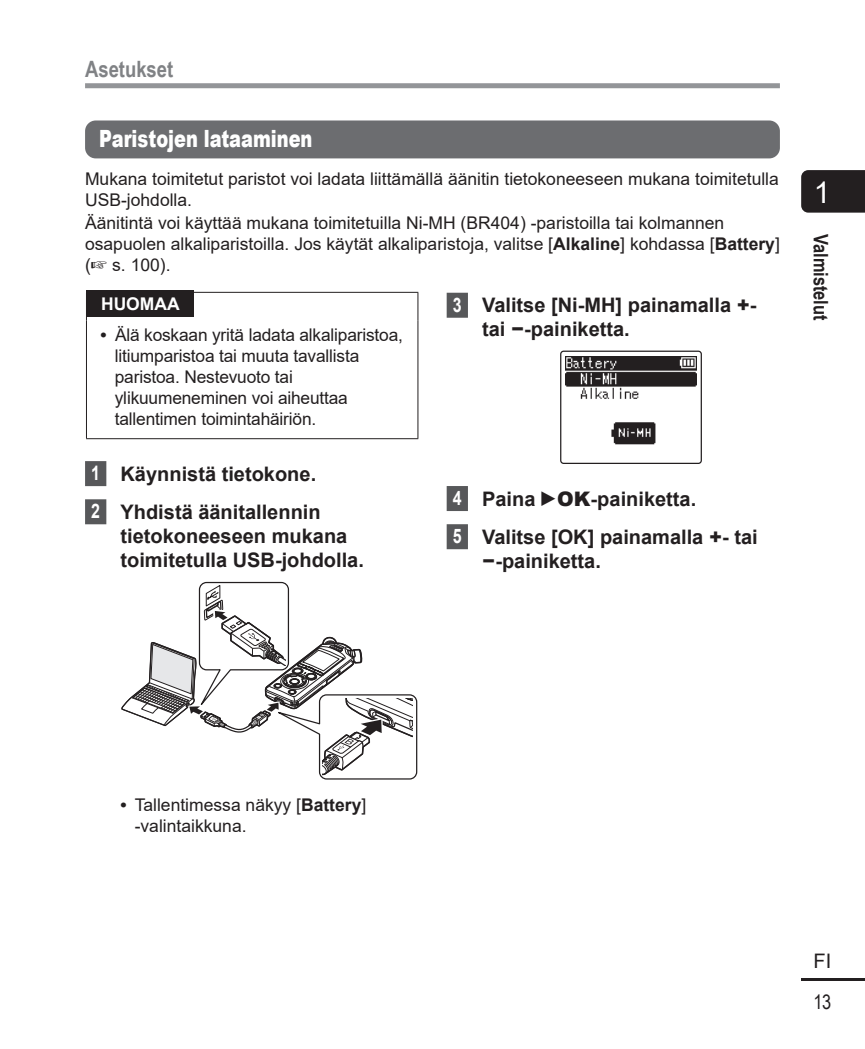
<style>
.page{position:relative;width:865px;height:1049px;background:#fff}
.page>*{position:absolute;margin:0;border:0;box-sizing:border-box;transform-origin:0 0}
.t1{font:30px "Arial";color:#fff}
.t2{font:900 23.75px "Arial";color:#fff;scale:.75 1}
.t3{font:700 22.5px "Arial Narrow";color:#808285}
.t4{font:700 20px/38.2px "Arial";color:#231f20}
.t5{font:700 20px "Arial Narrow";color:#231f20}
.t6{font:20px "Arial Narrow";color:#231f20}
.t7{font:20px "Arial";color:#231f20}
.t8{font:17.5px/21px "Arial";color:#231f20}
.t9{font:700 17.5px "Arial";color:#fff}
.s1{font-weight:700}
.s2{color:#fff}
.s3{font-weight:900}
.s4{font-family:"AP Yakumono";font-weight:400}
</style>
<div class="page">
<hr style="left:801px;top:978px;width:64px;height:3px;background:#231f20">
<div style="left:801px;top:170px;width:64px;height:43px;background:#231f20"></div>
<div style="left:85px;top:83px;width:695px;height:5px;background:#939598"></div>
<div style="left:85px;top:120px;width:695px;height:38px;background:#6c6d70;border-radius:11px"></div>
<div style="left:85px;top:461px;width:21px;height:25px;background:#57585a"></div>
<div style="left:85px;top:499px;width:21px;height:25px;background:#57585a"></div>
<hr style="left:86px;top:321px;width:1px;height:117px;background:#231f20">
<hr style="left:417px;top:321px;width:1px;height:117px;background:#231f20">
<hr style="left:86px;top:438px;width:332px;height:1px;background:#231f20">
<hr style="left:86px;top:292px;width:332px;height:1px;background:#231f20">
<svg style="left:417px;top:293px;width:1px;height:28px"></svg>
<div style="left:86px;top:290px;width:108px;height:26px;background:#231f20"></div>
<svg style="left:121px;top:581px;width:297px;height:199px"></svg>
<div style="left:446px;top:293px;width:22px;height:25px;background:#57585a"></div>
<div style="left:446px;top:486px;width:22px;height:25px;background:#57585a"></div>
<div style="left:446px;top:524px;width:22px;height:25px;background:#57585a"></div>
<img style="left:565px;top:356px;width:132px;height:89px">
<div style="left:560px;top:351px;width:142px;height:113px;border:1px solid #231f20;border-radius:3px"></div>
<p class="t3" style="left:85px;top:52px;width:90px">Asetukset</p>
<h2 class="t2" style="left:99px;top:121px;width:286px">Paristojen lataaminen</h2>
<p class="t8" style="left:85px;top:168px;width:695px">Mukana toimitetut paristot voi ladata liittämällä äänitin tietokoneeseen mukana toimitetulla<br>USB-johdolla.</p>
<p class="t8" style="left:85px;top:212px;width:696px">Äänitintä voi käyttää mukana toimitetuilla Ni-MH (BR404) -paristoilla tai kolmannen osapuolen alkaliparistoilla. Jos käytät alkaliparistoja, valitse [<span class="s1">Alkaline</span>] kohdassa [<span class="s1">Battery</span>] (☞ s. 100).</p>
<p class="t9" style="left:101px;top:291px;width:80px">HUOMAA</p>
<p class="t8" style="left:115px;top:324px;width:290px;text-indent:-14px"><span class="s1">•</span> Älä koskaan yritä ladata alkaliparistoa, litiumparistoa tai muuta tavallista paristoa. Nestevuoto tai ylikuumeneminen voi aiheuttaa tallentimen toimintahäiriön.</p>
<p class="t4" style="left:482px;top:294px;width:276px;line-height:24px;text-indent:-29px"><span class="s2">3</span> Valitse [Ni-MH] painamalla <span class="s3">+</span>- tai <span class="s3">−</span>-painiketta.</p>
<p class="t4" style="left:91px;top:455px;width:231px"><span class="s2">1</span> Käynnistä tietokone.<br><span class="s2">2</span> Yhdistä äänitallennin</p>
<p class="t4" style="left:120px;top:524px;width:245px;line-height:24px">tietokoneeseen mukana toimitetulla USB-johdolla.</p>
<p class="t4" style="left:453px;top:480px;width:306px"><span class="s2">4</span> Paina <span class="s4">`</span><span class="s3">OK</span>-painiketta.<br><span class="s2">5</span> Valitse [OK] painamalla <span class="s3">+</span>- tai</p>
<p class="t4" style="left:482px;top:542px;width:120px"><span class="s3">−</span>-painiketta.</p>
<h1 class="t1" style="left:814px;top:172px;width:18px">1</h1>
<p class="t5" style="left:836px;top:234px;width:88px;rotate:90deg">Valmistelut</p>
<p class="t8" style="left:135px;top:794px;width:233px;text-indent:-14px"><span class="s1">•</span> Tallentimessa näkyy [<span class="s1">Battery</span>] -valintaikkuna.</p>
<p class="t7" style="left:813px;top:947px;width:19px">FI</p>
<p class="t6" style="left:813px;top:988px;width:19px">13</p>
</div>
